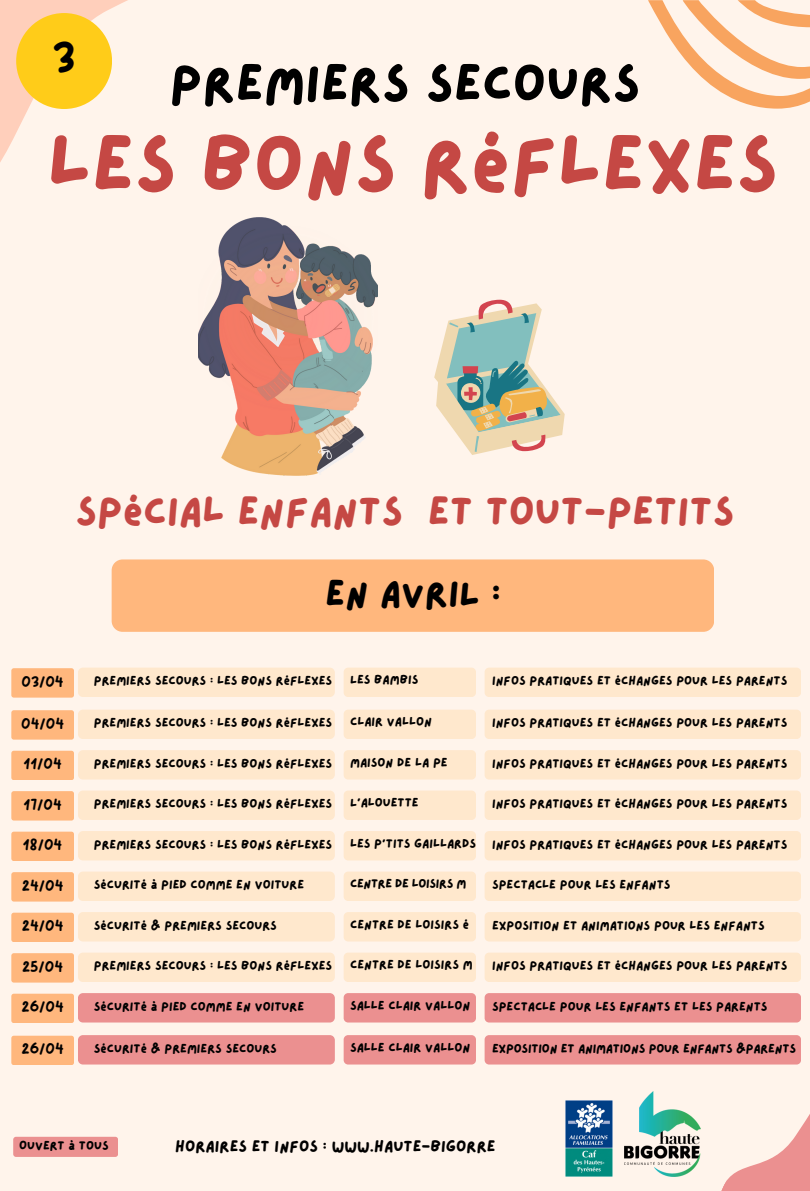
<style>
.page{position:relative;width:810px;height:1191px;background:#fff}
.page>*{position:absolute;margin:0;border:0;box-sizing:border-box;transform-origin:0 0}
.t1{font:78.8px "Lazydog";color:#c54844}
.t2{font:52.1px "Lazydog";color:#000}
.t3{font:40.4px "Lazydog";color:#c54844}
.t4{font:39px "Lazydog";color:#000}
.t5{font:37px "Lazydog";color:#000}
.t6{font:16px "Lazydog";color:#000}
.t7{font:13.4px "Lazydog";color:#000}
.t8{font:12.4px "Lazydog";color:#000}
.t9{font:12.4px "Lazydog";letter-spacing:-.03em;color:#000}
</style>
<div class="page">
<div style="left:0;top:0;width:810px;height:1190px;background:#fff4eb"></div>
<svg style="left:648px;top:0;width:162px;height:109px"></svg>
<svg style="left:0;top:0;width:128px;height:162px"></svg>
<svg style="left:684px;top:1020px;width:126px;height:170px"></svg>
<div style="left:112px;top:559px;width:602px;height:72px;background:#ffb77d;border-radius:11px"></div>
<img style="left:624px;top:1091px;width:76px;height:85px">
<img style="left:565px;top:1100px;width:47px;height:76px">
<svg style="left:434px;top:300px;width:131px;height:155px"></svg>
<img style="left:198px;top:217px;width:179px;height:258px">
<svg style="left:324px;top:283px;width:16px;height:14px"></svg>
<div style="left:485px;top:750px;width:316px;height:29px;background:#ffe8cd;border-radius:4px"></div>
<div style="left:485px;top:790px;width:316px;height:29px;background:#ffe8cd;border-radius:4px"></div>
<div style="left:485px;top:831px;width:316px;height:29px;background:#ffe8cd;border-radius:4px"></div>
<div style="left:485px;top:871px;width:316px;height:29px;background:#ffe8cd;border-radius:4px"></div>
<div style="left:485px;top:912px;width:316px;height:29px;background:#ffe8cd;border-radius:4px"></div>
<div style="left:485px;top:952px;width:316px;height:29px;background:#ffe8cd;border-radius:4px"></div>
<div style="left:485px;top:992px;width:316px;height:30px;background:#eb9090;border-radius:4px"></div>
<div style="left:485px;top:1034px;width:316px;height:30px;background:#eb9090;border-radius:4px"></div>
<div style="left:485px;top:709px;width:316px;height:30px;background:#ffe8cd;border-radius:4px"></div>
<div style="left:485px;top:667px;width:316px;height:30px;background:#ffe8cd;border-radius:4px"></div>
<div style="left:344px;top:750px;width:132px;height:29px;background:#ffe8cd;border-radius:4px"></div>
<div style="left:344px;top:790px;width:132px;height:29px;background:#ffe8cd;border-radius:4px"></div>
<div style="left:344px;top:831px;width:132px;height:29px;background:#ffe8cd;border-radius:4px"></div>
<div style="left:344px;top:871px;width:132px;height:29px;background:#ffe8cd;border-radius:4px"></div>
<div style="left:344px;top:912px;width:132px;height:29px;background:#ffe8cd;border-radius:4px"></div>
<div style="left:344px;top:952px;width:132px;height:29px;background:#ffe8cd;border-radius:4px"></div>
<div style="left:344px;top:992px;width:132px;height:30px;background:#eb9090;border-radius:4px"></div>
<div style="left:344px;top:1034px;width:132px;height:30px;background:#eb9090;border-radius:4px"></div>
<div style="left:344px;top:709px;width:132px;height:30px;background:#ffe8cd;border-radius:4px"></div>
<div style="left:344px;top:667px;width:132px;height:30px;background:#ffe8cd;border-radius:4px"></div>
<div style="left:78px;top:750px;width:257px;height:29px;background:#ffe8cd;border-radius:5px"></div>
<div style="left:78px;top:790px;width:257px;height:29px;background:#ffe8cd;border-radius:5px"></div>
<div style="left:78px;top:831px;width:257px;height:29px;background:#ffe8cd;border-radius:5px"></div>
<div style="left:78px;top:871px;width:257px;height:29px;background:#ffe8cd;border-radius:5px"></div>
<div style="left:78px;top:912px;width:257px;height:29px;background:#ffe8cd;border-radius:5px"></div>
<div style="left:78px;top:952px;width:257px;height:29px;background:#ffe8cd;border-radius:5px"></div>
<div style="left:78px;top:992px;width:257px;height:30px;background:#eb9090;border-radius:5px"></div>
<div style="left:78px;top:1034px;width:257px;height:30px;background:#eb9090;border-radius:5px"></div>
<div style="left:78px;top:709px;width:257px;height:30px;background:#ffe8cd;border-radius:5px"></div>
<div style="left:78px;top:667px;width:257px;height:30px;background:#ffe8cd;border-radius:5px"></div>
<div style="left:13px;top:1136px;width:105px;height:20px;background:#eb9090;border-radius:3px"></div>
<div style="left:11px;top:750px;width:63px;height:30px;background:#ffb77d;border-radius:3px"></div>
<div style="left:11px;top:791px;width:63px;height:29px;background:#ffb77d;border-radius:3px"></div>
<div style="left:11px;top:831px;width:63px;height:29px;background:#ffb77d;border-radius:3px"></div>
<div style="left:11px;top:872px;width:63px;height:29px;background:#ffb77d;border-radius:3px"></div>
<div style="left:11px;top:912px;width:63px;height:29px;background:#ffb77d;border-radius:3px"></div>
<div style="left:11px;top:953px;width:63px;height:29px;background:#ffb77d;border-radius:3px"></div>
<div style="left:11px;top:993px;width:63px;height:29px;background:#ffb77d;border-radius:3px"></div>
<div style="left:11px;top:1035px;width:63px;height:29px;background:#ffb77d;border-radius:3px"></div>
<div style="left:11px;top:710px;width:63px;height:29px;background:#ffb77d;border-radius:3px"></div>
<div style="left:11px;top:668px;width:63px;height:29px;background:#ffb77d;border-radius:3px"></div>
<div style="left:16px;top:13px;width:96px;height:96px;background:#ffcc19;border-radius:50%"></div>
<h3 class="t4" style="left:52px;top:40px;width:25px">3</h3>
<h2 class="t2" style="left:170px;top:58px;width:472px">PREMIERS SECOURS</h2>
<h1 class="t1" style="left:47px;top:126px;width:733px">LES BONS RÉFLEXES</h1>
<h3 class="t3" style="left:75px;top:491px;width:661px">SPÉCIAL ENFANTS ET TOUT-PETITS</h3>
<h3 class="t5" style="left:325px;top:575px;width:177px">EN AVRIL :</h3>
<p class="t7" style="left:22px;top:675px;width:44px">03/04</p>
<p class="t8" style="left:94px;top:674px;width:240px">PREMIERS SECOURS : LES BONS RÉFLEXES</p>
<p class="t8" style="left:350px;top:673px;width:70px">LES BAMBIS</p>
<p class="t8" style="left:492px;top:674px;width:297px">INFOS PRATIQUES ET ÉCHANGES POUR LES PARENTS</p>
<p class="t7" style="left:21px;top:717px;width:44px">04/04</p>
<p class="t8" style="left:94px;top:716px;width:240px">PREMIERS SECOURS : LES BONS RÉFLEXES</p>
<p class="t8" style="left:350px;top:715px;width:83px">CLAIR VALLON</p>
<p class="t8" style="left:492px;top:716px;width:297px">INFOS PRATIQUES ET ÉCHANGES POUR LES PARENTS</p>
<p class="t7" style="left:23px;top:758px;width:40px">11/04</p>
<p class="t7" style="left:23px;top:798px;width:40px">17/04</p>
<p class="t7" style="left:23px;top:838px;width:41px">18/04</p>
<p class="t7" style="left:22px;top:879px;width:43px">24/04</p>
<p class="t7" style="left:22px;top:919px;width:43px">24/04</p>
<p class="t7" style="left:22px;top:960px;width:43px">25/04</p>
<p class="t7" style="left:21px;top:1000px;width:44px">26/04</p>
<p class="t7" style="left:21px;top:1042px;width:44px">26/04</p>
<p class="t8" style="left:94px;top:757px;width:240px">PREMIERS SECOURS : LES BONS RÉFLEXES</p>
<p class="t8" style="left:94px;top:797px;width:240px">PREMIERS SECOURS : LES BONS RÉFLEXES</p>
<p class="t8" style="left:94px;top:838px;width:240px">PREMIERS SECOURS : LES BONS RÉFLEXES</p>
<p class="t8" style="left:94px;top:878px;width:212px">SÉCURITÉ À PIED COMME EN VOITURE</p>
<p class="t8" style="left:94px;top:919px;width:185px">SÉCURITÉ &amp; PREMIERS SECOURS</p>
<p class="t8" style="left:94px;top:959px;width:240px">PREMIERS SECOURS : LES BONS RÉFLEXES</p>
<p class="t8" style="left:94px;top:1000px;width:212px">SÉCURITÉ À PIED COMME EN VOITURE</p>
<p class="t8" style="left:94px;top:1042px;width:185px">SÉCURITÉ &amp; PREMIERS SECOURS</p>
<p class="t8" style="left:350px;top:756px;width:99px">MAISON DE LA PE</p>
<p class="t8" style="left:350px;top:796px;width:70px">L'ALOUETTE</p>
<p class="t8" style="left:350px;top:837px;width:127px">LES P'TITS GAILLARDS</p>
<p class="t9" style="left:350px;top:877px;width:118px">CENTRE DE LOISIRS M</p>
<p class="t8" style="left:350px;top:918px;width:121px">CENTRE DE LOISIRS É</p>
<p class="t8" style="left:350px;top:958px;width:124px">CENTRE DE LOISIRS M</p>
<p class="t8" style="left:350px;top:999px;width:122px">SALLE CLAIR VALLON</p>
<p class="t8" style="left:350px;top:1041px;width:122px">SALLE CLAIR VALLON</p>
<p class="t8" style="left:492px;top:757px;width:297px">INFOS PRATIQUES ET ÉCHANGES POUR LES PARENTS</p>
<p class="t8" style="left:492px;top:797px;width:297px">INFOS PRATIQUES ET ÉCHANGES POUR LES PARENTS</p>
<p class="t8" style="left:492px;top:838px;width:297px">INFOS PRATIQUES ET ÉCHANGES POUR LES PARENTS</p>
<p class="t8" style="left:492px;top:878px;width:180px">SPECTACLE POUR LES ENFANTS</p>
<p class="t8" style="left:492px;top:919px;width:274px">EXPOSITION ET ANIMATIONS POUR LES ENFANTS</p>
<p class="t8" style="left:492px;top:959px;width:297px">INFOS PRATIQUES ET ÉCHANGES POUR LES PARENTS</p>
<p class="t8" style="left:492px;top:1000px;width:277px">SPECTACLE POUR LES ENFANTS ET LES PARENTS</p>
<p class="t8" style="left:492px;top:1041px;width:306px">EXPOSITION ET ANIMATIONS POUR ENFANTS &amp;PARENTS</p>
<p class="t8" style="left:19px;top:1139px;width:91px">OUVERT À TOUS</p>
<p class="t6" style="left:175px;top:1138px;width:322px">HORAIRES ET INFOS : WWW.HAUTE-BIGORRE</p>
</div>
